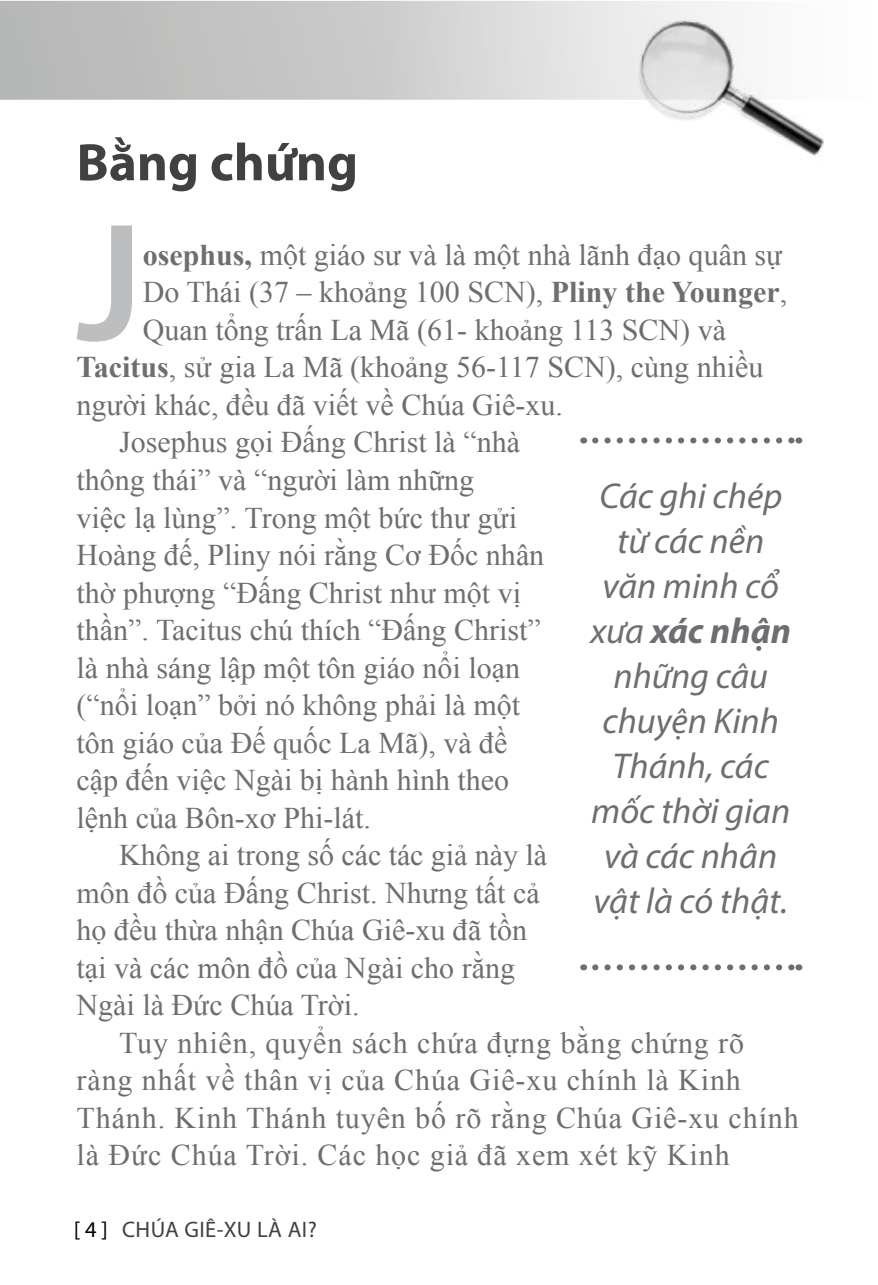
<style>
.page{position:relative;width:878px;height:1285px;background:#fff}
.page>*{position:absolute;margin:0;border:0;box-sizing:border-box;transform-origin:0 0}
.t1{font:600 169.5px "Myriad Pro";color:#bcbec0}
.t2{font:700 53.1px "Myriad Pro";color:#414042}
.t3{font:italic 36px/45px "Myriad Pro";color:#6d6e71;text-align:center}
.t4{font:30px "Times New Roman";color:#6d6e71}
.t5{font:30px "Times New Roman";letter-spacing:.03em;color:#6d6e71}
.t6{font:22.5px "Myriad Pro";letter-spacing:.02em;color:#414042}
.s1{font-weight:700}
.s2{color:#000}
</style>
<div class="page">
<svg style="left:0;top:1px;width:617px;height:99px"></svg>
<img style="left:617px;top:1px;width:207px;height:155px">
<svg style="left:595px;top:437px;width:197px;height:6px"></svg>
<svg style="left:595px;top:964px;width:197px;height:6px"></svg>
<h2 class="t2" style="left:77px;top:128px;width:283px">Bằng chứng</h2>
<h1 class="t1" style="left:76px;top:175px;width:68px">J</h1>
<p class="t4" style="left:143px;top:234px;width:641px"><span class="s1">osephus,</span> một giáo sư và là một nhà lãnh đạo quân sự</p>
<p class="t4" style="left:143px;top:272px;width:646px">Do Thái (37 – khoảng 100 SCN), <span class="s1">Pliny the Younger</span>,</p>
<p class="t4" style="left:143px;top:309px;width:584px">Quan tổng trấn La Mã (61- khoảng 113 SCN) và</p>
<p class="t4" style="left:77px;top:347px;width:688px"><span class="s1">Tacitus</span>, sử gia La Mã (khoảng 56-117 SCN), cùng nhiều</p>
<p class="t4" style="left:77px;top:384px;width:488px">người khác, đều đã viết về Chúa Giê-xu.</p>
<p class="t4" style="left:119px;top:422px;width:402px">Josephus gọi Đấng Christ là “nhà</p>
<p class="t4" style="left:77px;top:459px;width:399px">thông thái” và “người làm những</p>
<p class="t4" style="left:77px;top:497px;width:442px">việc lạ lùng”. Trong một bức thư gửi</p>
<p class="t4" style="left:77px;top:534px;width:469px">Hoàng đế, Pliny nói rằng Cơ Đốc nhân</p>
<p class="t4" style="left:77px;top:572px;width:446px">thờ phượng “Đấng Christ như một vị</p>
<p class="t4" style="left:77px;top:609px;width:465px">thần”. Tacitus chú thích “Đấng Christ”</p>
<p class="t4" style="left:77px;top:647px;width:445px">là nhà sáng lập một tôn giáo nổi loạn</p>
<p class="t4" style="left:77px;top:684px;width:445px">(“nổi loạn” bởi nó không phải là một</p>
<p class="t4" style="left:77px;top:722px;width:432px">tôn giáo của Đế quốc La Mã), và đề</p>
<p class="t4" style="left:77px;top:759px;width:434px">cập đến việc Ngài bị hành hình theo</p>
<p class="t4" style="left:77px;top:797px;width:296px">lệnh của Bôn-xơ Phi-lát.</p>
<p class="t4" style="left:119px;top:834px;width:429px">Không ai trong số các tác giả này là</p>
<p class="t4" style="left:77px;top:872px;width:464px">môn đồ của Đấng Christ. Nhưng tất cả</p>
<p class="t4" style="left:77px;top:909px;width:452px">họ đều thừa nhận Chúa Giê-xu đã tồn</p>
<p class="t4" style="left:77px;top:947px;width:440px">tại và các môn đồ của Ngài cho rằng</p>
<p class="t4" style="left:77px;top:984px;width:284px">Ngài là Đức Chúa Trời.</p>
<p class="t5" style="left:119px;top:1022px;width:626px">Tuy nhiên, quyển sách chứa đựng bằng chứng rõ</p>
<p class="t5" style="left:77px;top:1059px;width:665px">ràng nhất về thân vị của Chúa Giê-xu chính là Kinh</p>
<p class="t5" style="left:77px;top:1097px;width:723px">Thánh. Kinh Thánh tuyên bố rõ rằng Chúa Giê-xu chính</p>
<p class="t5" style="left:77px;top:1134px;width:654px">là Đức Chúa Trời. Các học giả đã xem xét kỹ Kinh</p>
<p class="t3" style="left:590px;top:473px;width:202px">Các ghi chép từ các nền văn minh cổ xưa <span class="s1">xác nhận </span>những câu chuyện Kinh<br>Thánh, các mốc thời gian và các nhân vật là có thật.</p>
<p class="t6" style="left:74px;top:1214px;width:244px"><span class="s2">[ 4 ]</span> CHÚA GIÊ-XU LÀ AI?</p>
</div>
